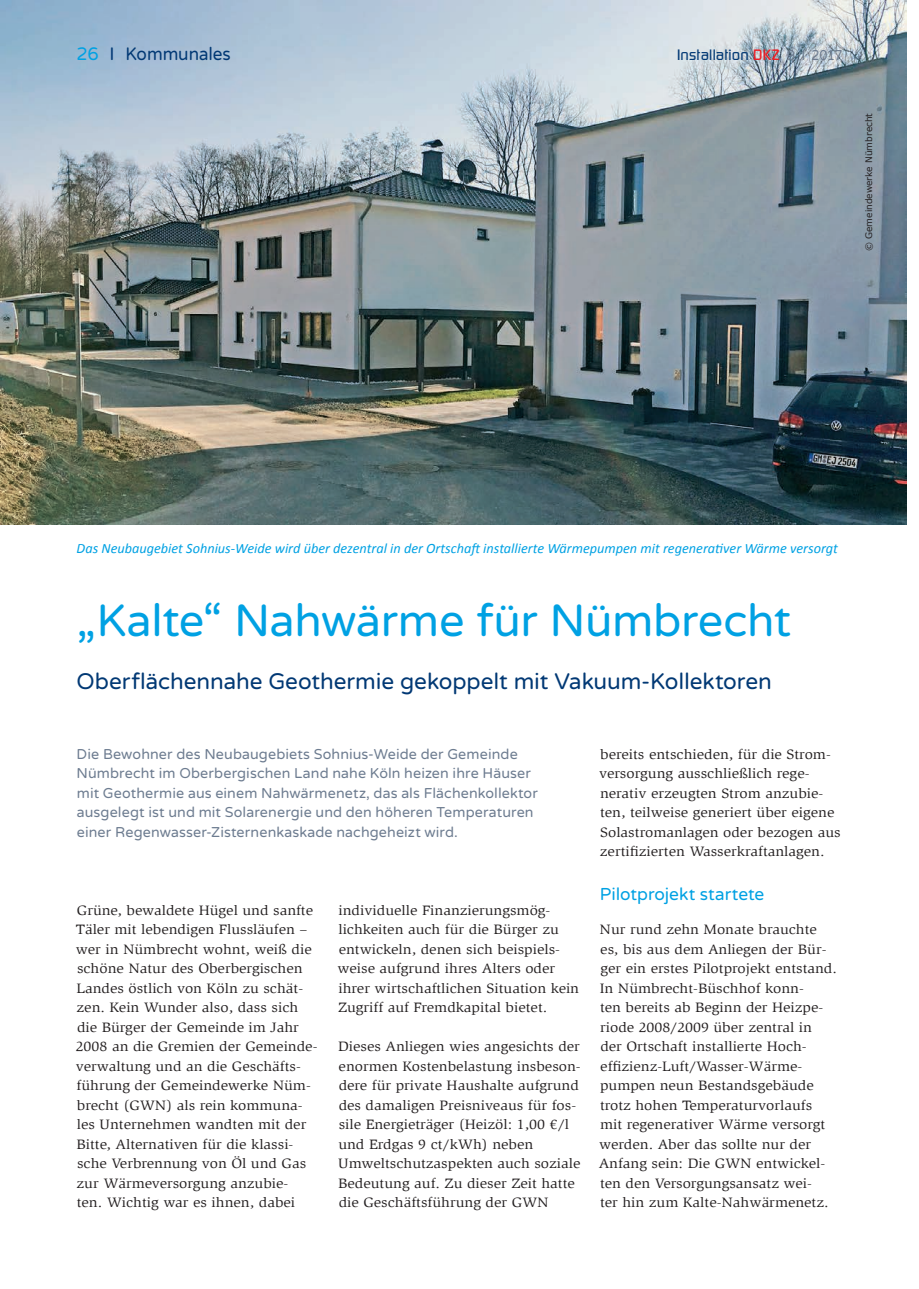
<style>
.page{position:relative;width:919px;height:1289px;background:#fff}
.page>*{position:absolute;margin:0;border:0;box-sizing:border-box;transform-origin:0 0}
.t1{font:45px "Varela Round";letter-spacing:-.01em;color:#00a1e3}
.t2{font:22.5px "Varela Round";letter-spacing:-.005em;color:#013874}
.t3{font:18px "Varela Round";letter-spacing:-.005em;color:#013874}
.t4{font:17.25px "Varela Round";letter-spacing:-.005em;color:#00a1e3}
.t5{font:500 15px "Continuum";letter-spacing:.015em;color:#013874}
.t6{font:14.25px/19.5px "Varela Round";letter-spacing:.01em;color:#6d7c90}
.t7{font:italic 14.25px "Calibri";color:#00a1e3}
.t8{font:13.95px/19.5px "Slimbach LT";color:#231f20;scale:1.1 1}
.t9{font:9px "Verdana";color:#231f20}
.s1{color:#00a1e3}
.s2{color:#ee1d23}
.s3{font-family:"Varela Round";font-weight:400;font-size:14.25px;color:#6d7c90}
</style>
<div class="page">
<img style="left:0;top:0;width:906px;height:524px">
<p class="t3" style="left:77px;top:43px;width:156px"><span class="s1">26</span> I Kommunales</p>
<p class="t5" style="left:677px;top:45px;width:167px">Installation <span class="s2">DKZ</span> <span class="s3">9 l 2017</span></p>
<p class="t9" style="left:862px;top:251px;width:140px;rotate:-90deg">© Gemeindewerke Nümbrecht</p>
<p class="t7" style="left:77px;top:538px;width:762px">Das Neubaugebiet Sohnius-Weide wird über dezentral in der Ortschaft installierte Wärmepumpen mit regenerativer Wärme versorgt</p>
<h1 class="t1" style="left:77px;top:595px;width:715px">„Kalte“ Nahwärme für Nümbrecht</h1>
<h2 class="t2" style="left:77px;top:668px;width:696px">Oberflächennahe Geothermie gekoppelt mit Vakuum-Kollektoren</h2>
<p class="t6" style="left:77px;top:744px;width:463px">Die Bewohner des Neubaugebiets Sohnius-Weide der Gemeinde Nümbrecht im Oberbergischen Land nahe Köln heizen ihre Häuser mit Geothermie aus einem Nahwärmenetz, das als Flächenkollektor ausgelegt ist und mit Solarenergie und den höheren Temperaturen einer Regenwasser-Zisternenkaskade nachgeheizt wird.</p>
<p class="t8" style="left:76px;top:900px;width:221px">Grüne, bewaldete Hügel und sanfte<br>Täler mit lebendigen Flussläufen – wer in Nümbrecht wohnt, weiß die schöne Natur des Oberbergischen<br>Landes östlich von Köln zu schät&shy;zen. Kein Wunder also, dass sich die Bürger der Gemeinde im Jahr<br>2008 an die Gremien der Gemeinde&shy;verwaltung und an die Geschäfts&shy;führung der Gemeindewerke Nüm&shy;brecht (GWN) als rein kommuna&shy;les Unternehmen wandten mit der<br>Bitte, Alternativen für die klassi&shy;sche Verbrennung von Öl und Gas zur Wärmeversorgung anzubie-<br>ten. Wichtig war es ihnen, dabei</p>
<p class="t8" style="left:337px;top:900px;width:221px">individuelle Finanzierungsmög&shy;lichkeiten auch für die Bürger zu entwickeln, denen sich beispiels&shy;weise aufgrund ihres Alters oder ihrer wirtschaftlichen Situation kein Zugriff auf Fremdkapital bietet.</p>
<p class="t8" style="left:338px;top:1036px;width:222px">Dieses Anliegen wies angesichts der enormen Kostenbelastung insbeson&shy;dere für private Haushalte aufgrund des damaligen Preisniveaus für fos&shy;sile Energieträger (Heizöl: 1,00 €/l und Erdgas 9 ct/kWh) neben Umweltschutzaspekten auch soziale Bedeutung auf. Zu dieser Zeit hatte die Geschäftsführung der GWN</p>
<p class="t8" style="left:599px;top:744px;width:221px">bereits entschieden, für die Strom&shy;versorgung ausschließlich rege&shy;nerativ erzeugten Strom anzubie&shy;ten, teilweise generiert über eigene Solastromanlagen oder bezogen aus zertifizierten Wasserkraftanlagen.</p>
<p class="t4" style="left:600px;top:883px;width:166px">Pilotprojekt startete</p>
<p class="t8" style="left:598px;top:919px;width:218px">Nur rund zehn Monate brauchte es, bis aus dem Anliegen der Bür&shy;ger ein erstes Pilotprojekt entstand.<br>In Nümbrecht-Büschhof konn-<br>ten bereits ab Beginn der Heizpe&shy;riode 2008/2009 über zentral in<br>der Ortschaft installierte Hoch&shy;effizienz-Luft/Wasser-Wärme&shy;pumpen neun Bestandsgebäude trotz hohen Temperaturvorlaufs<br>mit regenerativer Wärme versorgt werden. Aber das sollte nur der<br>Anfang sein: Die GWN entwickel&shy;ten den Versorgungsansatz wei-<br>ter hin zum Kalte-Nahwärmenetz.</p>
</div>
